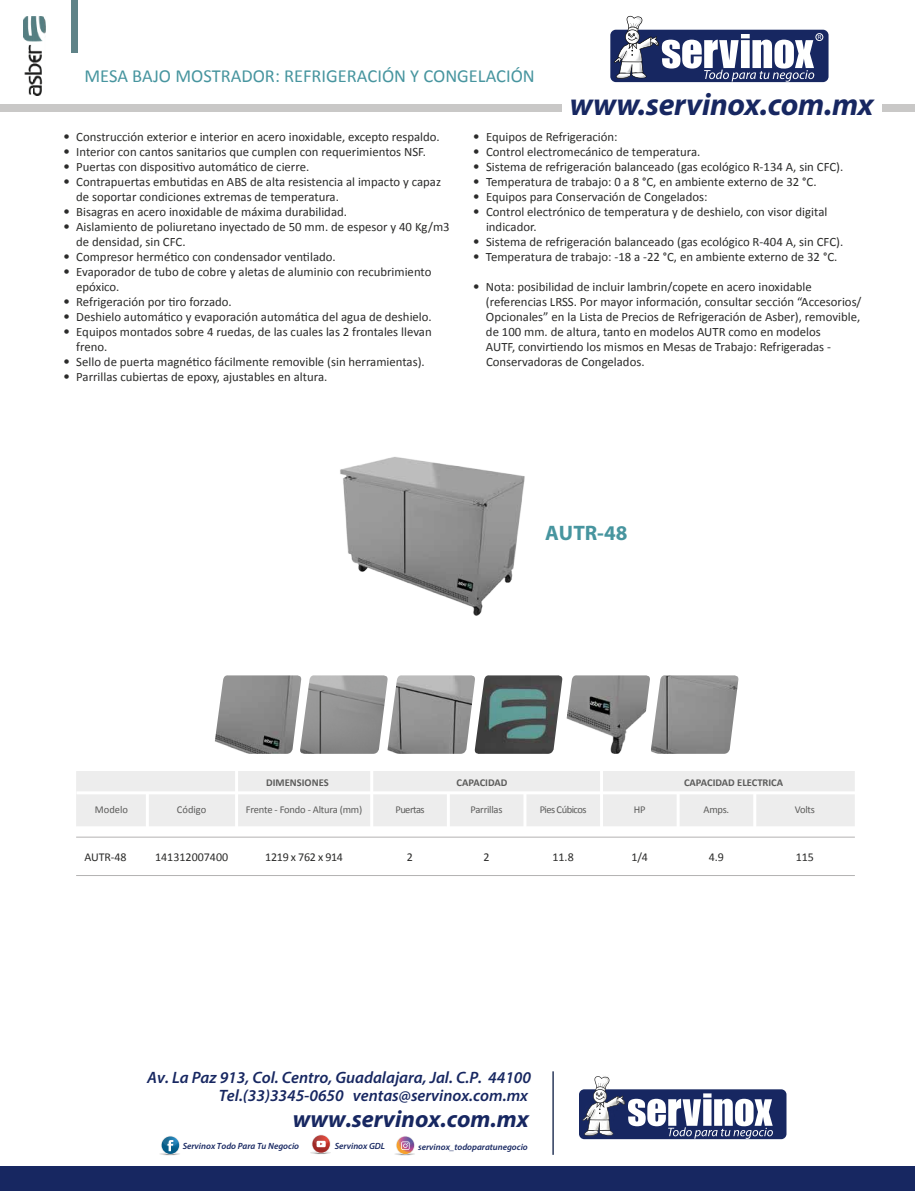
<style>
.page{position:relative;width:915px;height:1191px;background:#fff}
.page>*{position:absolute;margin:0;border:0;box-sizing:border-box;transform-origin:0 0}
.t1{font:italic 700 31.5px "Myriad Pro";letter-spacing:-.01em;color:#172761}
.t2{font:italic 700 24px "Myriad Pro";color:#172761}
.t3{font:700 21px "Myriad Pro";color:#47959f}
.t4{font:18.45px "Calibri";color:#47959f}
.t5{font:italic 600 16.5px/18px "Myriad Pro";color:#172761;text-align:right}
.t6{font:12.75px/15px "Calibri";color:#2b2b2a}
.t7{font:12px "Calibri";color:#2b2b2a}
.t8{font:12px "Calibri";letter-spacing:-.025em;color:#2b2b2a}
.t9{font:10.5px "Calibri";letter-spacing:-.025em;color:#5c5c5b}
.t10{font:700 10.5px "Calibri";color:#5c5c5b}
.t11{font:10.5px "Calibri";letter-spacing:-.05em;color:#5c5c5b}
.t12{font:italic 600 9px "Myriad Pro";color:#172761}
.s1{font-family:"Frutiger LT Std";font-weight:300}
</style>
<div class="page">
<img style="left:215px;top:675px;width:84px;height:79px">
<img style="left:299px;top:675px;width:87px;height:79px">
<img style="left:386px;top:675px;width:175px;height:79px">
<img style="left:561px;top:675px;width:178px;height:79px">
<div style="left:76px;top:771px;width:778px;height:55px;background:#ededed"></div>
<hr style="left:76px;top:791px;width:780px;height:3px;background:#fff">
<hr style="left:235px;top:771px;width:3px;height:56px;background:#fff">
<hr style="left:146px;top:792px;width:3px;height:35px;background:#fff">
<hr style="left:446px;top:792px;width:3px;height:35px;background:#fff">
<hr style="left:370px;top:770px;width:3px;height:57px;background:#fff">
<hr style="left:753px;top:793px;width:3px;height:34px;background:#fff">
<hr style="left:676px;top:793px;width:3px;height:34px;background:#fff">
<hr style="left:599px;top:770px;width:3px;height:57px;background:#fff">
<hr style="left:523px;top:792px;width:3px;height:35px;background:#fff">
<img style="left:340px;top:457px;width:185px;height:159px">
<hr style="left:76px;top:875px;width:778px;height:1px;background:#b4b3b3">
<hr style="left:76px;top:836px;width:778px;height:1px;background:#b4b3b3">
<div style="left:71px;top:0;width:7px;height:52px;background:#5f8388"></div>
<div style="left:0;top:1166px;width:914px;height:25px;background:#172761"></div>
<div style="left:578px;top:1089px;width:208px;height:50px;background:#172761;border-radius:5px"></div>
<img style="left:578px;top:1105px;width:1px;height:16px">
<img style="left:578px;top:1121px;width:4px;height:18px">
<svg style="left:582px;top:1076px;width:190px;height:62px"></svg>
<hr style="left:394px;top:1152px;width:21px;height:3px;background:#1d1d1d;border-radius:50%">
<svg style="left:396px;top:1136px;width:18px;height:18px"></svg>
<hr style="left:159px;top:1152px;width:21px;height:3px;background:#1d1d1d;border-radius:50%">
<svg style="left:161px;top:1135px;width:19px;height:19px"></svg>
<svg style="left:162px;top:1136px;width:17px;height:18px"></svg>
<hr style="left:310px;top:1151px;width:21px;height:3px;background:#1d1d1d;border-radius:50%">
<svg style="left:312px;top:1135px;width:18px;height:17px"></svg>
<hr style="left:552px;top:1071px;width:1px;height:83px;background:#2b3a5b">
<div style="left:0;top:104px;width:561px;height:7px;background:#c9c8c7"></div>
<div style="left:882px;top:104px;width:32px;height:7px;background:#c9c8c7"></div>
<div style="left:610px;top:30px;width:218px;height:52px;background:#172761;border-radius:6px"></div>
<img style="left:610px;top:47px;width:1px;height:16px">
<img style="left:610px;top:63px;width:3px;height:19px">
<svg style="left:613px;top:15px;width:208px;height:67px"></svg>
<div style="left:815px;top:33px;width:7px;height:8px;border:1px solid #fff;border-radius:50%"></div>
<img style="left:24px;top:17px;width:22px;height:79px">
<h3 class="t4" style="left:84px;top:64px;width:451px">MESA BAJO MOSTRADOR: REFRIGERACIÓN Y CONGELACIÓN</h3>
<h1 class="t1" style="left:569px;top:83px;width:305px">www.servinox.com.mx</h1>
<p class="t6" style="left:63px;top:129px;width:378px"><span class="s1">•</span> Construcción exterior e interior en acero inoxidable, excepto respaldo.</p>
<p class="t6" style="left:63px;top:144px;width:364px"><span class="s1">•</span> Interior con cantos sanitarios que cumplen con requerimientos NSF.</p>
<p class="t6" style="left:63px;top:159px;width:247px"><span class="s1">•</span> Puertas con dispositivo automático de cierre.</p>
<p class="t6" style="left:76px;top:174px;width:366px;text-indent:-13px"><span class="s1">•</span> Contrapuertas embutidas en ABS de alta resistencia al impacto y capaz de soportar condiciones extremas de temperatura.</p>
<p class="t6" style="left:63px;top:204px;width:285px"><span class="s1">•</span> Bisagras en acero inoxidable de máxima durabilidad.</p>
<p class="t6" style="left:76px;top:219px;width:375px;text-indent:-13px"><span class="s1">•</span> Aislamiento de poliuretano inyectado de 50 mm. de espesor y 40 Kg/m3 de densidad, sin CFC.</p>
<p class="t6" style="left:63px;top:249px;width:274px"><span class="s1">•</span> Compresor hermético con condensador ventilado.</p>
<p class="t6" style="left:76px;top:264px;width:356px;text-indent:-13px"><span class="s1">•</span> Evaporador de tubo de cobre y aletas de aluminio con recubrimiento epóxico.</p>
<p class="t6" style="left:63px;top:294px;width:170px"><span class="s1">•</span> Refrigeración por tiro forzado.</p>
<p class="t6" style="left:63px;top:309px;width:369px"><span class="s1">•</span> Deshielo automático y evaporación automática del agua de deshielo.</p>
<p class="t6" style="left:76px;top:324px;width:357px;text-indent:-13px"><span class="s1">•</span> Equipos montados sobre 4 ruedas, de las cuales las 2 frontales llevan freno.</p>
<p class="t6" style="left:63px;top:354px;width:362px"><span class="s1">•</span> Sello de puerta magnético fácilmente removible (sin herramientas).</p>
<p class="t6" style="left:63px;top:369px;width:265px"><span class="s1">•</span> Parrillas cubiertas de epoxy, ajustables en altura.</p>
<p class="t6" style="left:473px;top:129px;width:146px"><span class="s1">•</span> Equipos de Refrigeración:</p>
<p class="t6" style="left:473px;top:144px;width:228px"><span class="s1">•</span> Control electromecánico de temperatura.</p>
<p class="t6" style="left:473px;top:159px;width:371px"><span class="s1">•</span> Sistema de refrigeración balanceado (gas ecológico R-134 A, sin CFC).</p>
<p class="t6" style="left:473px;top:174px;width:345px"><span class="s1">•</span> Temperatura de trabajo: 0 a 8 °C, en ambiente externo de 32 °C.</p>
<p class="t6" style="left:473px;top:189px;width:236px"><span class="s1">•</span> Equipos para Conservación de Congelados:</p>
<p class="t6" style="left:486px;top:204px;width:343px;text-indent:-13px"><span class="s1">•</span> Control electrónico de temperatura y de deshielo, con visor digital indicador.</p>
<p class="t6" style="left:473px;top:234px;width:371px"><span class="s1">•</span> Sistema de refrigeración balanceado (gas ecológico R-404 A, sin CFC).</p>
<p class="t6" style="left:473px;top:249px;width:365px"><span class="s1">•</span> Temperatura de trabajo: -18 a -22 °C, en ambiente externo de 32 °C.</p>
<p class="t6" style="left:486px;top:279px;width:377px;text-indent:-13px"><span class="s1">•</span> Nota: posibilidad de incluir lambrin/copete en acero inoxidable (referencias LRSS. Por mayor información, consultar sección “Accesorios/ Opcionales” en la Lista de Precios de Refrigeración de Asber), removible, de 100 mm. de altura, tanto en modelos AUTR como en modelos<br>AUTF, convirtiendo los mismos en Mesas de Trabajo: Refrigeradas - Conservadoras de Congelados.</p>
<h3 class="t3" style="left:545px;top:519px;width:84px">AUTR-48</h3>
<p class="t10" style="left:266px;top:775px;width:64px">DIMENSIONES</p>
<p class="t10" style="left:456px;top:775px;width:52px">CAPACIDAD</p>
<p class="t10" style="left:683px;top:775px;width:101px">CAPACIDAD ELECTRICA</p>
<p class="t9" style="left:95px;top:803px;width:35px">Modelo</p>
<p class="t9" style="left:177px;top:803px;width:31px">Código</p>
<p class="t9" style="left:246px;top:803px;width:118px">Frente - Fondo - Altura (mm)</p>
<p class="t11" style="left:395px;top:803px;width:31px">Puertas</p>
<p class="t9" style="left:470px;top:803px;width:33px">Parrillas</p>
<p class="t11" style="left:539px;top:803px;width:48px">Pies Cúbicos</p>
<p class="t9" style="left:633px;top:803px;width:13px">HP</p>
<p class="t9" style="left:703px;top:803px;width:27px">Amps.</p>
<p class="t9" style="left:794px;top:803px;width:22px">Volts</p>
<p class="t7" style="left:84px;top:849px;width:43px">AUTR-48</p>
<p class="t7" style="left:155px;top:849px;width:75px">141312007400</p>
<p class="t8" style="left:265px;top:849px;width:79px">1219 x 762 x 914</p>
<p class="t7" style="left:407px;top:849px;width:8px">2</p>
<p class="t7" style="left:483px;top:849px;width:8px">2</p>
<p class="t7" style="left:552px;top:849px;width:23px">11.8</p>
<p class="t7" style="left:631px;top:849px;width:18px">1/4</p>
<p class="t7" style="left:708px;top:849px;width:17px">4.9</p>
<p class="t7" style="left:795px;top:849px;width:20px">115</p>
<p class="t5" style="left:147px;top:1067px;width:385px">Av. La Paz 913, Col. Centro, Guadalajara, Jal. C.P. 44100<br>Tel.(33)3345-0650 ventas@servinox.com.mx</p>
<h2 class="t2" style="left:293px;top:1103px;width:237px">www.servinox.com.mx</h2>
<p class="t12" style="left:183px;top:1140px;width:118px">Servinox Todo Para Tu Negocio</p>
<p class="t12" style="left:335px;top:1140px;width:52px">Servinox GDL</p>
<p class="t12" style="left:418px;top:1141px;width:111px">servinox_todoparatunegocio</p>
</div>
